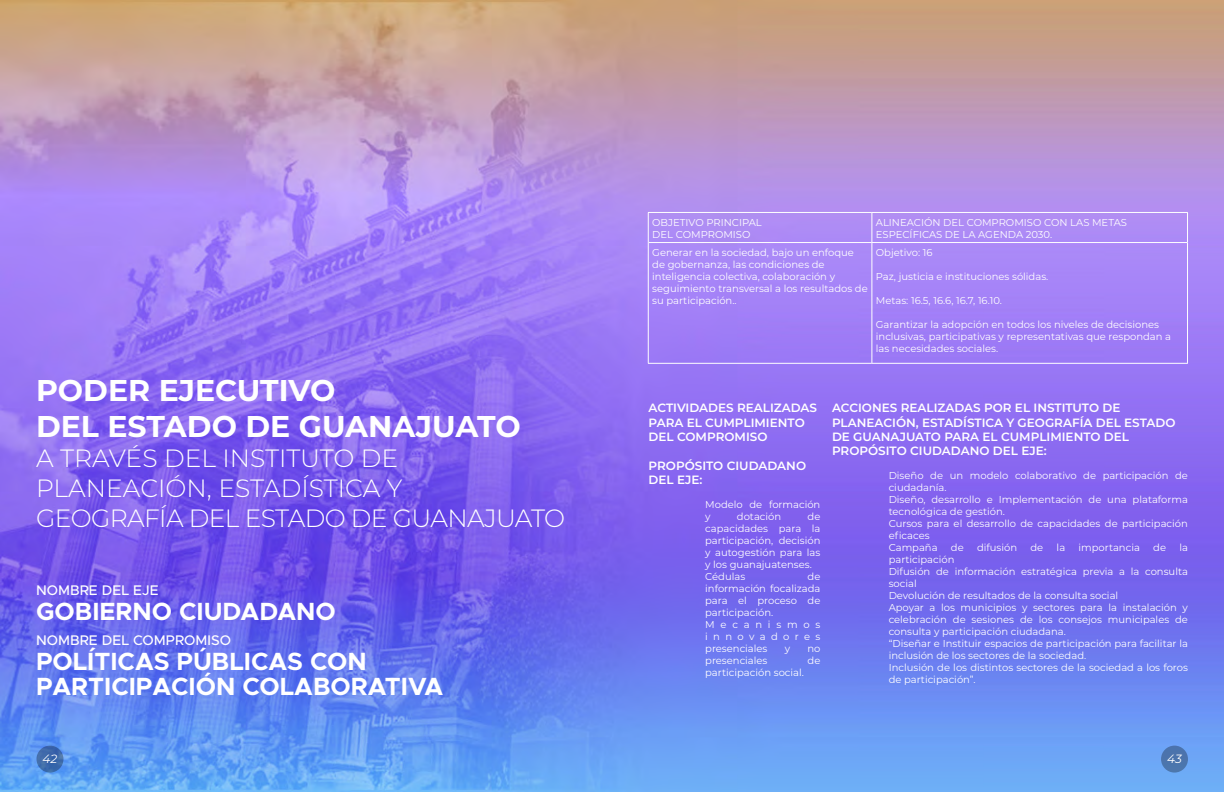
<style>
.page{position:relative;width:1224px;height:792px;background:#fff}
.page>*{position:absolute;margin:0;border:0;box-sizing:border-box;transform-origin:0 0}
.t1{font:700 30px/36px "Montserrat";color:#fff}
.t2{font:300 25px/30px "Montserrat";letter-spacing:-.01em;color:#fff}
.t3{font:700 25px/25px "Metropolis";color:#fff}
.t4{font:500 14px "Metropolis";color:#fff}
.t5{font:600 12px/14.4px "Montserrat";color:#fff}
.t6{font:italic 12px "Montserrat";color:#fff}
.t7{font:10px/12px "Montserrat";color:#fff}
</style>
<div class="page">
<img style="left:0;top:0;width:1224px;height:792px">
<svg style="left:37px;top:746px;width:26px;height:27px"></svg>
<div style="left:1161px;top:746px;width:27px;height:27px;background:#4c74ad;border-radius:50%"></div>
<hr style="left:1187px;top:243px;width:1px;height:120px;background:#fff">
<hr style="left:872px;top:363px;width:316px;height:1px;background:#fff">
<svg style="left:871px;top:213px;width:1px;height:29px"></svg>
<hr style="left:871px;top:243px;width:1px;height:120px;background:#fff">
<hr style="left:648px;top:243px;width:1px;height:120px;background:#fff">
<hr style="left:648px;top:363px;width:224px;height:1px;background:#fff">
<hr style="left:648px;top:212px;width:224px;height:1px;background:#fff">
<hr style="left:648px;top:213px;width:1px;height:30px;background:#fff">
<hr style="left:872px;top:212px;width:316px;height:1px;background:#fff">
<hr style="left:1187px;top:213px;width:1px;height:30px;background:#fff">
<hr style="left:649px;top:242px;width:223px;height:1px;background:#fff">
<hr style="left:872px;top:242px;width:315px;height:1px;background:#fff">
<h1 class="t1" style="left:36px;top:371px;width:486px">PODER EJECUTIVO<br>DEL ESTADO DE GUANAJUATO</h1>
<h2 class="t2" style="left:36px;top:443px;width:531px">A TRAVÉS DEL INSTITUTO DE<br>PLANEACIÓN, ESTADÍSTICA Y<br>GEOGRAFÍA DEL ESTADO DE GUANAJUATO</h2>
<h3 class="t4" style="left:36px;top:581px;width:124px">NOMBRE DEL EJE</h3>
<h2 class="t3" style="left:36px;top:598px;width:301px">GOBIERNO CIUDADANO</h2>
<h3 class="t4" style="left:36px;top:631px;width:197px">NOMBRE DEL COMPROMISO</h3>
<h2 class="t3" style="left:36px;top:648px;width:409px">POLÍTICAS PÚBLICAS CON<br>PARTICIPACIÓN COLABORATIVA</h2>
<p class="t7" style="left:652px;top:216px;width:111px">OBJETIVO PRINCIPAL<br>DEL COMPROMISO</p>
<p class="t7" style="left:876px;top:216px;width:253px">ALINEACIÓN DEL COMPROMISO CON LAS METAS<br>ESPECÍFICAS DE LA AGENDA 2030.</p>
<p class="t7" style="left:652px;top:246px;width:217px">Generar en la sociedad, bajo un enfoque de gobernanza, las condiciones de inteligencia colectiva, colaboración y seguimiento transversal a los resultados de su participación..</p>
<p class="t7" style="left:876px;top:246px;width:58px">Objetivo: 16</p>
<p class="t7" style="left:876px;top:270px;width:174px">Paz, justicia e instituciones sólidas.</p>
<p class="t7" style="left:876px;top:294px;width:128px">Metas: 16.5, 16.6, 16.7, 16.10.</p>
<p class="t7" style="left:876px;top:318px;width:297px">Garantizar la adopción en todos los niveles de decisiones inclusivas, participativas y representativas que respondan a las necesidades sociales.</p>
<p class="t5" style="left:649px;top:400px;width:170px">ACTIVIDADES REALIZADAS<br>PARA EL CUMPLIMIENTO<br>DEL COMPROMISO</p>
<p class="t5" style="left:649px;top:458px;width:159px">PROPÓSITO CIUDADANO<br>DEL EJE:</p>
<p class="t7" style="left:705px;top:498px;width:117px">Modelo de formación y</p>
<p class="t7" style="left:705px;top:510px;width:117px;text-indent:102px">de capacidades para la participación, decisión y autogestión para las y los guanajuatenses.<br>Cédulas</p>
<p class="t7" style="left:737px;top:510px;width:46px">dotación</p>
<p class="t7" style="left:705px;top:570px;width:117px;text-indent:102px">de información focalizada para el proceso de participación.<br>Mecanismos innovadores presenciales</p>
<p class="t7" style="left:785px;top:642px;width:7px">y</p>
<p class="t7" style="left:807px;top:642px;width:15px">no</p>
<p class="t7" style="left:705px;top:654px;width:64px">presenciales</p>
<p class="t7" style="left:808px;top:654px;width:14px">de</p>
<p class="t7" style="left:705px;top:666px;width:100px">participación social.</p>
<p class="t5" style="left:832px;top:400px;width:345px">ACCIONES REALIZADAS POR EL INSTITUTO DE PLANEACIÓN, ESTADÍSTICA Y GEOGRAFÍA DEL ESTADO DE GUANAJUATO PARA EL CUMPLIMIENTO DEL PROPÓSITO CIUDADANO DEL EJE:</p>
<p class="t7" style="left:889px;top:469px;width:301px">Diseño de un modelo colaborativo de participación de ciudadanía.<br>Diseño, desarrollo e Implementación de una plataforma tecnológica de gestión.<br>Cursos para el desarrollo de capacidades de participación eficaces<br>Campaña</p>
<p class="t7" style="left:951px;top:541px;width:14px">de</p>
<p class="t7" style="left:977px;top:541px;width:42px">difusión</p>
<p class="t7" style="left:1031px;top:541px;width:14px">de</p>
<p class="t7" style="left:1057px;top:541px;width:10px">la</p>
<p class="t7" style="left:1079px;top:541px;width:63px">importancia</p>
<p class="t7" style="left:1153px;top:541px;width:14px">de</p>
<p class="t7" style="left:1179px;top:541px;width:10px">la</p>
<p class="t7" style="left:889px;top:553px;width:301px">participación<br>Difusión de información estratégica previa a la consulta social<br>Devolución de resultados de la consulta social<br>Apoyar a los municipios y sectores para la instalación y celebración de sesiones de los consejos municipales de consulta y participación ciudadana.<br>“Diseñar e Instituir espacios de participación para facilitar la inclusión de los sectores de la sociedad.<br>Inclusión de los distintos sectores de la sociedad a los foros de participación”.</p>
<p class="t6" style="left:43px;top:750px;width:16px">42</p>
<p class="t6" style="left:1167px;top:751px;width:16px">43</p>
</div>
